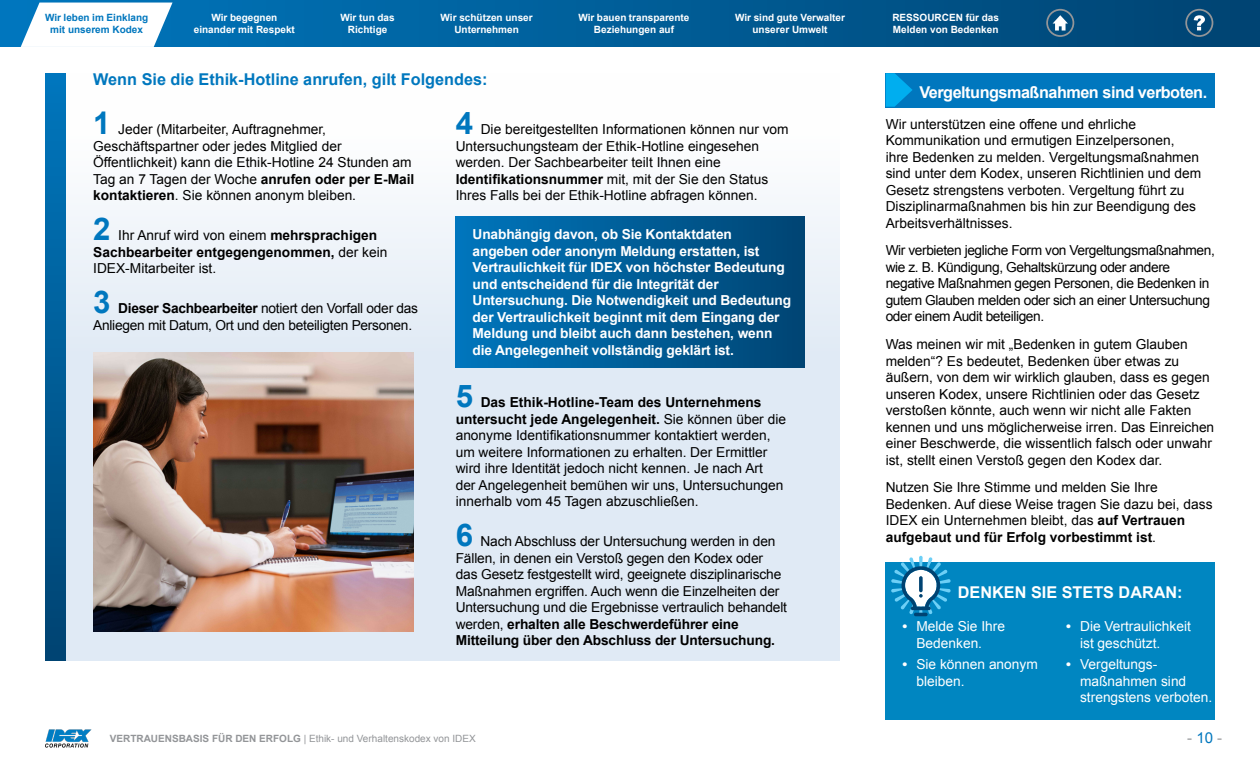
<style>
.page{position:relative;width:1260px;height:765px;background:#fff}
.page>*{position:absolute;margin:0;border:0;box-sizing:border-box;transform-origin:0 0}
.t1{font:700 31.25px "Arial";color:#0077be}
.t2{font:700 16.25px "Arial";color:#0077be}
.t3{font:700 16.25px "Arial";letter-spacing:-.03em;color:#fff}
.t4{font:700 16.25px "Arial";color:#fff}
.t5{font:15px "Arial";color:#939598}
.t6{font:13.75px/16.5px "Arial";color:#000}
.t7{font:700 13.75px/16.5px "Arial";letter-spacing:-.01em;color:#fff}
.t8{font:13.75px/16.5px "Arial";letter-spacing:-.03em;color:#000}
.t9{font:13.75px/16.2px "Arial";color:#fff}
.t10{font:13.75px/16.5px "Arial";letter-spacing:-.02em;color:#000}
.t11{font:700 10px/12px "Arial";color:#fff;text-align:center}
.t12{font:10px "Arial";color:#939598}
.t13{font:700 10px/12px "Arial";color:#0077be;text-align:center}
.s1{font-weight:700}
.s2{color:#0077be}
</style>
<div class="page">
<svg style="left:0;top:0;width:1260px;height:46px;background:#005b94"></svg>
<img style="left:45px;top:729px;width:47px;height:19px">
<svg style="left:21px;top:3px;width:152px;height:44px"></svg>
<svg style="left:1046px;top:9px;width:28px;height:28px"></svg>
<svg style="left:1185px;top:9px;width:28px;height:28px"></svg>
<div style="left:65px;top:73px;width:775px;height:587px;background:linear-gradient(to bottom,#fafbfd,#d7e4f2)"></div>
<div style="left:45px;top:73px;width:20px;height:587px;background:linear-gradient(to bottom,#0077be,#004472)"></div>
<div style="left:456px;top:216px;width:348px;height:152px;background:linear-gradient(to right,#0076bd,#004574)"></div>
<img style="left:93px;top:352px;width:321px;height:280px">
<div style="left:886px;top:73px;width:329px;height:35px;background:#0077be"></div>
<svg style="left:886px;top:73px;width:27px;height:34px"></svg>
<div style="left:886px;top:563px;width:329px;height:157px;background:#0086c1"></div>
<svg style="left:891px;top:556px;width:60px;height:60px"></svg>
<p class="t13" style="left:45px;top:12px;width:105px">Wir leben im Einklang mit unserem Kodex</p>
<p class="t11" style="left:194px;top:12px;width:103px">Wir begegnen einander mit Respekt</p>
<p class="t11" style="left:441px;top:12px;width:94px">Wir schützen unser<br>Unternehmen</p>
<p class="t11" style="left:578px;top:12px;width:112px">Wir bauen transparente<br>Beziehungen auf</p>
<p class="t11" style="left:341px;top:12px;width:56px">Wir tun das<br>Richtige</p>
<p class="t11" style="left:892px;top:12px;width:108px;text-align:left">RESSOURCEN für das<br>Melden von Bedenken</p>
<p class="t11" style="left:735px;top:12px;width:112px">Wir sind gute Verwalter unserer Umwelt</p>
<p class="t2" style="left:93px;top:69px;width:396px">Wenn Sie die Ethik-Hotline anrufen, gilt Folgendes:</p>
<h1 class="t1" style="left:93px;top:103px;width:19px">1</h1>
<h1 class="t1" style="left:456px;top:103px;width:19px">4</h1>
<p class="t6" style="left:93px;top:121px;width:323px;text-indent:25px">Jeder (Mitarbeiter, Auftragnehmer, Geschäftspartner oder jedes Mitglied der Öffentlichkeit) kann die Ethik-Hotline 24 Stunden am Tag an 7 Tagen der Woche <span class="s1">anrufen oder per E-Mail kontaktieren</span>. Sie können anonym bleiben.</p>
<h1 class="t1" style="left:93px;top:209px;width:19px">2</h1>
<p class="t6" style="left:456px;top:121px;width:335px;text-indent:25px">Die bereitgestellten Informationen können nur vom Untersuchungsteam der Ethik-Hotline eingesehen werden. Der Sachbearbeiter teilt Ihnen eine <span class="s1">Identifikationsnummer</span> mit, mit der Sie den Status Ihres Falls bei der Ethik-Hotline abfragen können.</p>
<p class="t7" style="left:473px;top:227px;width:320px">Unabhängig davon, ob Sie Kontaktdaten<br>angeben oder anonym Meldung erstatten, ist Vertraulichkeit für IDEX von höchster Bedeutung und entscheidend für die Integrität der Untersuchung. Die Notwendigkeit und Bedeutung der Vertraulichkeit beginnt mit dem Eingang der Meldung und bleibt auch dann bestehen, wenn die Angelegenheit vollständig geklärt ist.</p>
<h1 class="t1" style="left:456px;top:375px;width:19px">5</h1>
<p class="t6" style="left:93px;top:227px;width:296px;text-indent:25px">Ihr Anruf wird von einem <span class="s1">mehrsprachigen<br>Sachbearbeiter entgegengenommen,</span> der kein<br>IDEX-Mitarbeiter ist.</p>
<h1 class="t1" style="left:93px;top:282px;width:19px">3</h1>
<p class="t10" style="left:93px;top:300px;width:326px;text-indent:25px"><span class="s1">Dieser Sachbearbeiter</span> notiert den Vorfall oder das<br>Anliegen mit Datum, Ort und den beteiligten Personen.</p>
<p class="t6" style="left:456px;top:394px;width:332px;text-indent:25px"><span class="s1">Das Ethik-Hotline-Team des Unternehmens untersucht jede Angelegenheit.</span> Sie können über die anonyme Identifikationsnummer kontaktiert werden, um weitere Informationen zu erhalten. Der Ermittler wird ihre Identität jedoch nicht kennen. Je nach Art der Angelegenheit bemühen wir uns, Untersuchungen innerhalb vom 45 Tagen abzuschließen.</p>
<h1 class="t1" style="left:456px;top:514px;width:19px">6</h1>
<p class="t6" style="left:456px;top:533px;width:333px;text-indent:25px">Nach Abschluss der Untersuchung werden in den Fällen, in denen ein Verstoß gegen den Kodex oder das Gesetz festgestellt wird, geeignete disziplinarische Maßnahmen ergriffen. Auch wenn die Einzelheiten der Untersuchung und die Ergebnisse vertraulich behandelt werden, <span class="s1">erhalten alle Beschwerdeführer eine Mitteilung über den Abschluss der Untersuchung.</span></p>
<p class="t12" style="left:110px;top:732px;width:368px"><span class="s1">VERTRAUENSBASIS FÜR DEN ERFOLG</span> | Ethik- und Verhaltenskodex von IDEX</p>
<p class="t3" style="left:919px;top:81px;width:289px">Vergeltungsmaßnahmen sind verboten.</p>
<p class="t6" style="left:886px;top:116px;width:317px">Wir unterstützen eine offene und ehrliche Kommunikation und ermutigen Einzelpersonen,<br>ihre Bedenken zu melden. Vergeltungsmaßnahmen sind unter dem Kodex, unseren Richtlinien und dem Gesetz strengstens verboten. Vergeltung führt zu Disziplinarmaßnahmen bis hin zur Beendigung des Arbeitsverhältnisses.</p>
<p class="t8" style="left:886px;top:242px;width:331px">Wir verbieten jegliche Form von Vergeltungsmaßnahmen, wie z. B. Kündigung, Gehaltskürzung oder andere negative Maßnahmen gegen Personen, die Bedenken in gutem Glauben melden oder sich an einer Untersuchung oder einem Audit beteiligen.</p>
<p class="t6" style="left:886px;top:336px;width:330px">Was meinen wir mit „Bedenken in gutem Glauben melden“? Es bedeutet, Bedenken über etwas zu äußern, von dem wir wirklich glauben, dass es gegen unseren Kodex, unsere Richtlinien oder das Gesetz verstoßen könnte, auch wenn wir nicht alle Fakten kennen und uns möglicherweise irren. Das Einreichen einer Beschwerde, die wissentlich falsch oder unwahr ist, stellt einen Verstoß gegen den Kodex dar.</p>
<p class="t6" style="left:886px;top:479px;width:328px">Nutzen Sie Ihre Stimme und melden Sie Ihre Bedenken. Auf diese Weise tragen Sie dazu bei, dass IDEX ein Unternehmen bleibt, das <span class="s1">auf Vertrauen aufgebaut und für Erfolg vorbestimmt ist</span>.</p>
<p class="t4" style="left:958px;top:581px;width:226px">DENKEN SIE STETS DARAN:</p>
<p class="t9" style="left:916px;top:618px;width:90px;text-indent:-14px"><span class="s1">•</span> Melde Sie Ihre<br>Bedenken.</p>
<p class="t9" style="left:916px;top:657px;width:123px;text-indent:-14px"><span class="s1">•</span> Sie können anonym bleiben.</p>
<p class="t9" style="left:1080px;top:618px;width:112px;text-indent:-14px"><span class="s1">•</span> Die Vertraulichkeit ist geschützt.</p>
<p class="t9" style="left:1080px;top:657px;width:134px;text-indent:-14px"><span class="s1">•</span> Vergeltungs&shy;maßnahmen sind strengstens verboten.</p>
<p class="t5" style="left:1187px;top:728px;width:37px">- <span class="s2">10</span> -</p>
</div>
